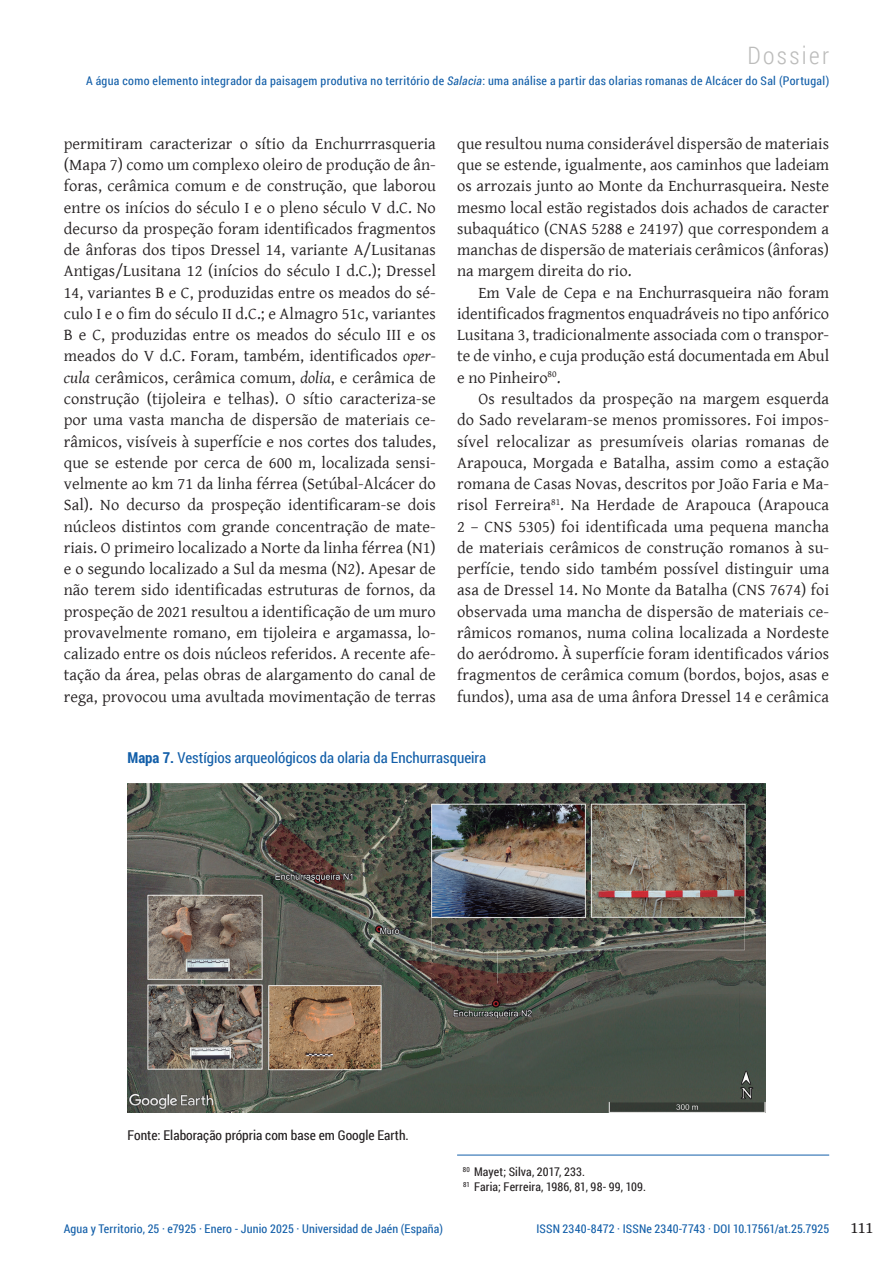
<style>
.page{position:relative;width:893px;height:1263px;background:#fff}
.page>*{position:absolute;margin:0;border:0;box-sizing:border-box;transform-origin:0 0}
.t1{font:300 24px "Roboto Condensed";letter-spacing:.1em;color:#bcbcbb}
.Article_-_P_-_Ident{font:16.5px/21.3px "Gentium Basic";letter-spacing:.005em;color:#231f20;text-align:justify}
.t2{font:16.5px "Gentium Book Basic";color:#231f20}
.Picture_-_Caption__Article{font:15px "Roboto Condensed";color:#135fa9}
.Picture_-_Caption_Src__Article{font:13.5px "Roboto Condensed";color:#231f20}
.t3{font:12px "Roboto Condensed";letter-spacing:.025em;color:#135fa9}
.Footnotes{font:12px "Roboto Condensed";letter-spacing:.015em;color:#231f20}
.Footnotes_Rule{font:12px "Roboto Condensed";letter-spacing:.01em;color:#231f20}
.s1{font-style:italic}
.s2{font-weight:700}
</style>
<div class="page">
<hr style="left:457px;top:1155px;width:372px;height:1px;background:#135fa9">
<img style="left:128px;top:784px;width:637px;height:329px">
<h1 class="t1" style="left:747px;top:39px;width:83px">Dossier</h1>
<p class="t3" style="left:86px;top:72px;width:745px">A água como elemento integrador da paisagem produtiva no território de <span class="s1">Salacia</span>: uma análise a partir das olarias romanas de Alcácer do Sal (Portugal)</p>
<p class="Article_-_P_-_Ident" style="left:64px;top:132px;width:374px">permitiram caracterizar o sítio da Enchurrrasqueria (Mapa 7) como um complexo oleiro de produção de ân&shy;foras, cerâmica comum e de construção, que laborou entre os inícios do século I e o pleno século V d.C. No decurso da prospeção foram identificados fragmentos de ânforas dos tipos Dressel 14, variante A/Lusitanas Antigas/Lusitana 12 (inícios do século I d.C.); Dressel 14, variantes B e C, produzidas entre os meados do sé&shy;culo I e o fim do século II d.C.; e Almagro 51c, variantes B e C, produzidas entre os meados do século III e os meados do V d.C. Foram, também, identificados <span class="s1">oper&shy;cula</span> cerâmicos, cerâmica comum, <span class="s1">dolia</span>, e cerâmica de construção (tijoleira e telhas). O sítio caracteriza-se por uma vasta mancha de dispersão de materiais ce&shy;râmicos, visíveis à superfície e nos cortes dos taludes, que se estende por cerca de 600 m, localizada sensi&shy;velmente ao km 71 da linha férrea (Setúbal-Alcácer do Sal). No decurso da prospeção identificaram-se dois núcleos distintos com grande concentração de mate&shy;riais. O primeiro localizado a Norte da linha férrea (N1) e o segundo localizado a Sul da mesma (N2). Apesar de não terem sido identificadas estruturas de fornos, da prospeção de 2021 resultou a identificação de um muro provavelmente romano, em tijoleira e argamassa, lo&shy;calizado entre os dois núcleos referidos. A recente afe&shy;tação da área, pelas obras de alargamento do canal de rega, provocou uma avultada movimentação de terras</p>
<p class="Article_-_P_-_Ident" style="left:457px;top:132px;width:374px">que resultou numa considerável dispersão de materiais que se estende, igualmente, aos caminhos que ladeiam os arrozais junto ao Monte da Enchurrasqueira. Neste mesmo local estão registados dois achados de caracter subaquático (CNAS 5288 e 24197) que correspondem a manchas de dispersão de materiais cerâmicos (ânforas) na margem direita do rio.</p>
<p class="Article_-_P_-_Ident" style="left:457px;top:281px;width:374px;text-indent:21px">Em Vale de Cepa e na Enchurrasqueira não foram identificados fragmentos enquadráveis no tipo anfórico Lusitana 3, tradicionalmente associada com o transpor&shy;te de vinho, e cuja produção está documentada em Abul e no Pinheiro<sup>80</sup>.</p>
<p class="Article_-_P_-_Ident" style="left:457px;top:387px;width:374px;text-indent:21px">Os resultados da prospeção na margem esquerda do Sado revelaram-se menos promissores. Foi impos&shy;sível relocalizar as presumíveis olarias romanas de Arapouca, Morgada e Batalha, assim como a estação romana de Casas Novas, descritos por João Faria e Ma&shy;risol Ferreira<sup>81</sup>. Na Herdade de Arapouca (Arapouca 2 – CNS 5305) foi identificada uma pequena mancha de materiais cerâmicos de construção romanos à su&shy;perfície, tendo sido também possível distinguir uma asa de Dressel 14. No Monte da Batalha (CNS 7674) foi observada uma mancha de dispersão de materiais ce&shy;râmicos romanos, numa colina localizada a Nordeste do aeródromo. À superfície foram identificados vários fragmentos de cerâmica comum (bordos, bojos, asas e fundos), uma asa de uma ânfora Dressel 14 e cerâmica</p>
<p class="Picture_-_Caption__Article" style="left:128px;top:747px;width:360px"><span class="s2">Mapa 7.</span> Vestígios arqueológicos da olaria da Enchurrasqueira</p>
<p class="Picture_-_Caption_Src__Article" style="left:128px;top:1126px;width:283px">Fonte: Elaboração própria com base em Google Earth.</p>
<p class="Footnotes_Rule" style="left:463px;top:1163px;width:124px"><sup>80</sup> Mayet; Silva, 2017, 233.</p>
<p class="Footnotes" style="left:463px;top:1178px;width:184px"><sup>81</sup> Faria; Ferreira, 1986, 81, 98- 99, 109.</p>
<p class="t3" style="left:64px;top:1220px;width:381px">Agua y Territorio, 25 · e7925 · Enero - Junio 2025 · Universidad de Jaén (España)</p>
<p class="t3" style="left:536px;top:1220px;width:294px">ISSN 2340-8472 · ISSNe 2340-7743 · DOI 10.17561/at.25.7925</p>
<p class="t2" style="left:850px;top:1215px;width:24px">111</p>
</div>
